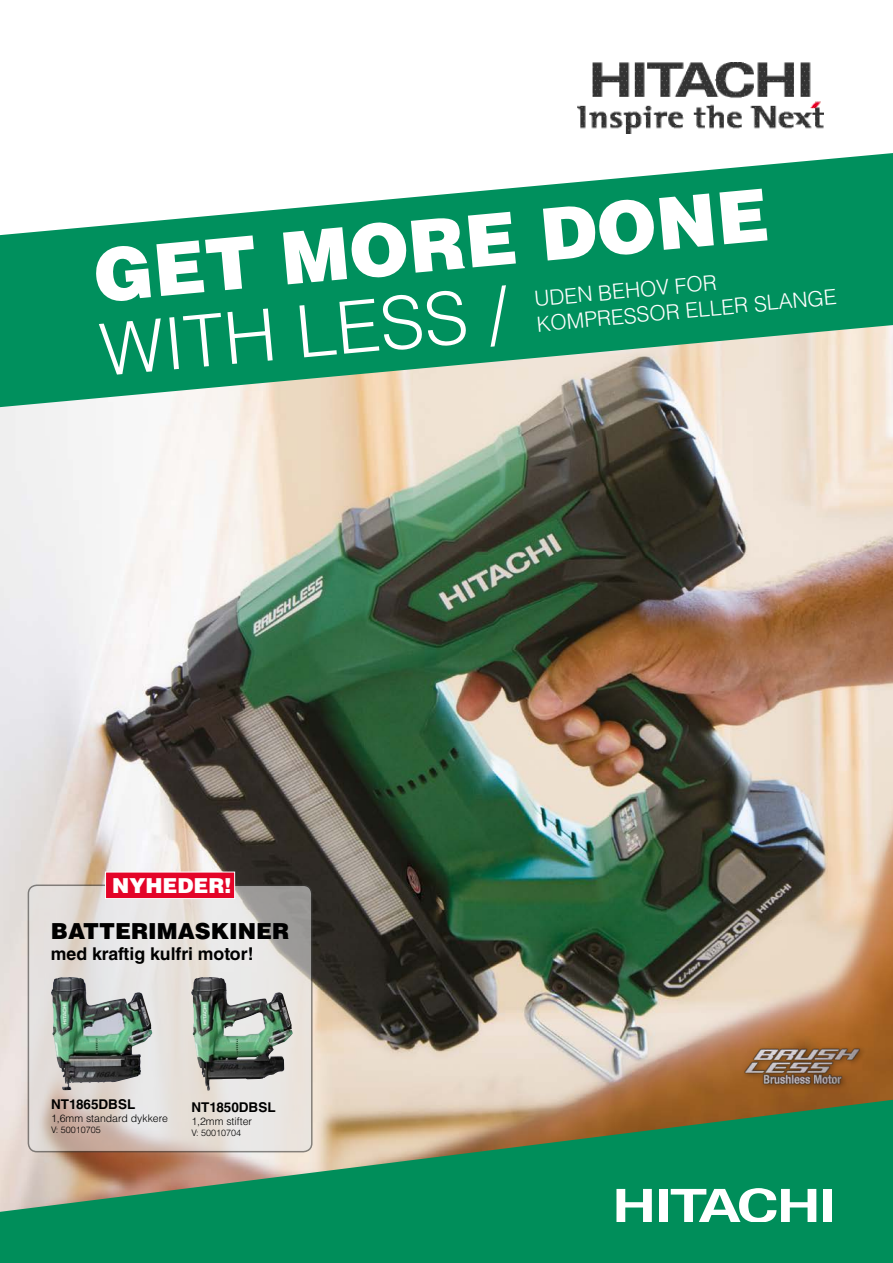
<style>
.page{position:relative;width:893px;height:1263px;background:#fff}
.page>*{position:absolute;margin:0;border:0;box-sizing:border-box;transform-origin:0 0}
.t1{font:900 72.15px "Helvetica LT Std";color:#fff}
.t2{font:300 72.15px "Helvetica LT Std";color:#fff}
.t3{font:900 22.05px "Helvetica LT Std";color:#000}
.t4{font:300 21px/24.9px "Helvetica LT Std";color:#fff}
.t5{font:900 20.7px "Helvetica LT Std";color:#fff}
.t6{font:700 17.7px "Helvetica LT Std";color:#000}
.t7{font:700 13.5px "Helvetica LT Std";color:#000}
.t8{font:300 10.5px "Helvetica LT Std";color:#000}
.t9{font:300 9px "Helvetica LT Std";color:#000}
</style>
<div class="page">
<img style="left:0;top:407px;width:893px;height:693px">
<img style="left:577px;top:63px;width:247px;height:71px">
<svg style="left:0;top:1100px;width:893px;height:163px;background:#369264"></svg>
<svg style="left:0;top:153px;width:893px;height:254px;fill:#00905d"></svg>
<svg style="left:28px;top:885px;width:284px;height:267px;background:#d5d1cd"></svg>
<div style="left:28px;top:884px;width:285px;height:268px;border:2px solid #3c3c3b;border-radius:9px"></div>
<div style="left:105px;top:872px;width:130px;height:27px;background:#e40428;border:1px solid #fff"></div>
<img style="left:191px;top:977px;width:93px;height:113px">
<img style="left:51px;top:977px;width:51px;height:113px">
<img style="left:740px;top:1042px;width:128px;height:48px">
<div style="left:823px;top:1189px;width:9px;height:32px;background:#fff"></div>
<svg style="left:616px;top:1189px;width:36px;height:32px"></svg>
<div style="left:659px;top:1189px;width:9px;height:32px;background:#fff"></div>
<svg style="left:671px;top:1188px;width:145px;height:33px"></svg>
<h1 class="t1" style="left:89px;top:228px;width:679px;rotate:-5deg">GET MORE DONE</h1>
<h1 class="t2" style="left:96px;top:305px;width:411px;rotate:-5deg">WITH LESS /</h1>
<p class="t4" style="left:533px;top:286px;width:303px;rotate:-5deg">UDEN BEHOV FOR<br>KOMPRESSOR ELLER SLANGE</p>
<p class="t5" style="left:112px;top:872px;width:121px">NYHEDER!</p>
<p class="t3" style="left:51px;top:916px;width:240px">BATTERIMASKINER</p>
<p class="t6" style="left:51px;top:943px;width:204px">med kraftig kulfri motor!</p>
<p class="t7" style="left:51px;top:1096px;width:86px">NT1865DBSL</p>
<p class="t8" style="left:51px;top:1112px;width:118px">1,6mm standard dykkere</p>
<p class="t9" style="left:51px;top:1124px;width:51px">V: 50010705</p>
<p class="t7" style="left:191px;top:1099px;width:86px">NT1850DBSL</p>
<p class="t8" style="left:191px;top:1114px;width:62px">1,2mm stifter</p>
<p class="t9" style="left:191px;top:1127px;width:51px">V: 50010704</p>
</div>
